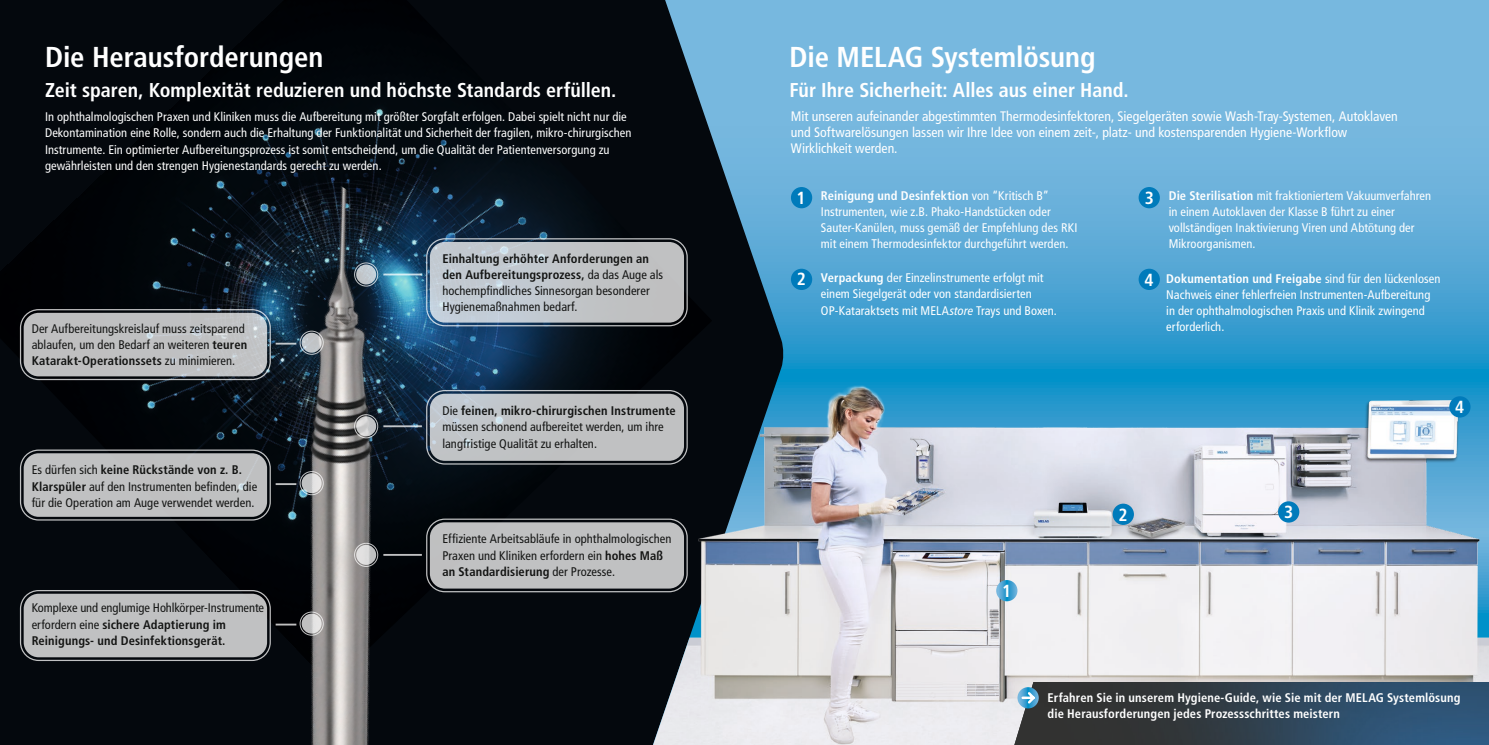
<style>
.page{position:relative;width:1489px;height:745px;background:#fff}
.page>*{position:absolute;margin:0;border:0;box-sizing:border-box;transform-origin:0 0}
.t1{font:700 condensed 28.75px "Frutiger LT Pro";letter-spacing:-.005em;color:#fff}
.t2{font:700 condensed 20px "Frutiger LT Pro";color:#fff}
.t3{font:700 condensed 17.5px "Frutiger LT Pro";color:#fff}
.t4{font:condensed 13.75px/16.2px "Frutiger LT Pro";color:#fff}
.t5{font:condensed 12.5px/16.2px "Frutiger LT Pro";letter-spacing:.005em;color:#fff}
.t6{font:condensed 12.5px/16.2px "Frutiger LT Pro";letter-spacing:.005em;color:#131413}
.t7{font:700 condensed 12.5px/16.2px "Frutiger LT Pro";letter-spacing:.01em;color:#fff}
.s1{font-weight:700}
.s2{font-style:italic}
</style>
<div class="page">
<img style="left:0;top:0;width:653px;height:684px">
<svg style="left:653px;top:0;width:835px;height:270px;background:#68a8ce"></svg>
<img style="left:653px;top:270px;width:835px;height:474px">
<svg style="left:996px;top:579px;width:21px;height:22px"></svg>
<div style="left:791px;top:187px;width:21px;height:21px;background:#007bbb;border-radius:50%"></div>
<div style="left:1112px;top:503px;width:21px;height:21px;background:#007bbb;border-radius:50%"></div>
<div style="left:791px;top:268px;width:21px;height:22px;background:#007bbb;border-radius:50%"></div>
<div style="left:1449px;top:396px;width:21px;height:21px;background:#007bbb;border-radius:50%"></div>
<div style="left:1138px;top:268px;width:21px;height:22px;background:#007bbb;border-radius:50%"></div>
<div style="left:1277px;top:501px;width:22px;height:21px;background:#007bbb;border-radius:50%"></div>
<div style="left:1138px;top:187px;width:21px;height:21px;background:#007bbb;border-radius:50%"></div>
<img style="left:55px;top:275px;width:550px;height:469px">
<img style="left:241px;top:162px;width:166px;height:163px">
<div style="left:24px;top:453px;width:243px;height:63px;background:#bfc0c1;border-radius:15px"></div>
<div style="left:20px;top:449px;width:251px;height:71px;border:1px solid #fff;border-radius:18px"></div>
<div style="left:26px;top:455px;width:238px;height:59px;border:1px solid #fff;border-radius:12px"></div>
<div style="left:24px;top:593px;width:243px;height:63px;background:#c0c1c2;border-radius:15px"></div>
<div style="left:20px;top:589px;width:251px;height:71px;border:1px solid #fff;border-radius:18px"></div>
<div style="left:26px;top:596px;width:238px;height:58px;border:1px solid #fff;border-radius:12px"></div>
<div style="left:24px;top:312px;width:243px;height:64px;background:#bfc0c1;border-radius:15px"></div>
<div style="left:20px;top:309px;width:251px;height:71px;border:1px solid #fff;border-radius:18px"></div>
<div style="left:26px;top:315px;width:238px;height:58px;border:1px solid #fff;border-radius:12px"></div>
<div style="left:430px;top:393px;width:254px;height:67px;background:#c0c1c3;border-radius:15px"></div>
<div style="left:426px;top:390px;width:261px;height:74px;border:1px solid #fff;border-radius:18px"></div>
<div style="left:432px;top:396px;width:249px;height:62px;border:1px solid #fff;border-radius:12px"></div>
<div style="left:430px;top:522px;width:254px;height:66px;background:#c0c1c2;border-radius:15px"></div>
<div style="left:426px;top:518px;width:261px;height:74px;border:1px solid #fff;border-radius:18px"></div>
<div style="left:432px;top:524px;width:249px;height:61px;border:1px solid #fff;border-radius:12px"></div>
<div style="left:430px;top:242px;width:254px;height:80px;background:linear-gradient(to right,#c4ced9,#bebebd);border-radius:15px"></div>
<div style="left:426px;top:238px;width:261px;height:88px;border:1px solid #fff;border-radius:18px"></div>
<div style="left:432px;top:244px;width:249px;height:76px;border:1px solid #fff;border-radius:12px"></div>
<svg style="left:301px;top:473px;width:21px;height:20px"></svg>
<div style="left:300px;top:471px;width:23px;height:23px;border:1px solid #fff;border-radius:50%"></div>
<div style="left:303px;top:474px;width:17px;height:17px;border:1px solid #fff;border-radius:50%"></div>
<svg style="left:301px;top:613px;width:21px;height:20px"></svg>
<div style="left:300px;top:611px;width:23px;height:24px;border:1px solid #fff;border-radius:50%"></div>
<div style="left:303px;top:614px;width:17px;height:18px;border:1px solid #fff;border-radius:50%"></div>
<svg style="left:301px;top:332px;width:21px;height:20px"></svg>
<div style="left:300px;top:330px;width:23px;height:24px;border:1px solid #fff;border-radius:50%"></div>
<div style="left:303px;top:334px;width:17px;height:17px;border:1px solid #fff;border-radius:50%"></div>
<svg style="left:356px;top:416px;width:20px;height:20px"></svg>
<div style="left:354px;top:414px;width:24px;height:24px;border:1px solid #fff;border-radius:50%"></div>
<div style="left:357px;top:417px;width:18px;height:18px;border:1px solid #fff;border-radius:50%"></div>
<svg style="left:356px;top:544px;width:20px;height:20px"></svg>
<div style="left:354px;top:542px;width:24px;height:24px;border:1px solid #fff;border-radius:50%"></div>
<div style="left:357px;top:545px;width:18px;height:18px;border:1px solid #fff;border-radius:50%"></div>
<svg style="left:356px;top:264px;width:20px;height:20px"></svg>
<div style="left:354px;top:262px;width:24px;height:24px;border:1px solid #fff;border-radius:50%"></div>
<div style="left:357px;top:265px;width:18px;height:18px;border:1px solid #fff;border-radius:50%"></div>
<hr style="left:383px;top:425px;width:39px;height:2px;background:#fff">
<hr style="left:383px;top:553px;width:39px;height:2px;background:#fff">
<hr style="left:383px;top:273px;width:39px;height:2px;background:#fff">
<svg style="left:275px;top:483px;width:21px;height:1px"></svg>
<hr style="left:275px;top:623px;width:21px;height:2px;background:#fff">
<hr style="left:275px;top:342px;width:21px;height:2px;background:#fff">
<svg style="left:1014px;top:681px;width:474px;height:63px;background:#354857"></svg>
<p class="t1" style="left:45px;top:40px;width:280px">Die Herausforderungen</p>
<p class="t5" style="left:45px;top:109px;width:588px">In ophthalmologischen Praxen und Kliniken muss die Aufbereitung mit größter Sorgfalt erfolgen. Dabei spielt nicht nur die Dekontamination eine Rolle, sondern auch die Erhaltung der Funktionalität und Sicherheit der fragilen, mikro-chirurgischen Instrumente. Ein optimierter Aufbereitungsprozess ist somit entscheidend, um die Qualität der Patientenversorgung zu gewährleisten und den strengen Hygienestandards gerecht zu werden.</p>
<p class="t2" style="left:45px;top:78px;width:573px">Zeit sparen, Komplexität reduzieren und höchste Standards erfüllen.</p>
<p class="t6" style="left:32px;top:320px;width:217px">Der Aufbereitungskreislauf muss zeitsparend ablaufen, um den Bedarf an weiteren <span class="s1">teuren<br>Katarakt-Operationssets</span> zu minimieren.</p>
<p class="t6" style="left:32px;top:462px;width:227px">Es dürfen sich <span class="s1">keine Rückstände von z. B.<br>Klarspüler</span> auf den Instrumenten befinden, die für die Operation am Auge verwendet werden.</p>
<p class="t6" style="left:32px;top:599px;width:234px">Komplexe und englumige Hohlkörper-Instrumente erfordern eine <span class="s1">sichere Adaptierung im<br>Reinigungs- und Desinfektionsgerät.</span></p>
<p class="t6" style="left:442px;top:250px;width:222px"><span class="s1">Einhaltung erhöhter Anforderungen an den Aufbereitungsprozess,</span> da das Auge als hochempfindliches Sinnesorgan besonderer Hygienemaßnahmen bedarf.</p>
<p class="t6" style="left:442px;top:402px;width:235px">Die <span class="s1">feinen, mikro-chirurgischen Instrumente </span>müssen schonend aufbereitet werden, um ihre langfristige Qualität zu erhalten.</p>
<p class="t6" style="left:442px;top:530px;width:230px">Effiziente Arbeitsabläufe in ophthalmologischen<br>Praxen und Kliniken erfordern ein <span class="s1">hohes Maß an Standardisierung</span> der Prozesse.</p>
<p class="t1" style="left:789px;top:40px;width:307px">Die MELAG Systemlösung</p>
<p class="t2" style="left:789px;top:78px;width:341px">Für Ihre Sicherheit: Alles aus einer Hand.</p>
<p class="t4" style="left:791px;top:108px;width:608px">Mit unseren aufeinander abgestimmten Thermodesinfektoren, Siegelgeräten sowie Wash-Tray-Systemen, Autoklaven und Softwarelösungen lassen wir Ihre Idee von einem zeit-, platz- und kostensparenden Hygiene-Workflow<br>Wirklichkeit werden.</p>
<p class="t5" style="left:820px;top:187px;width:258px"><span class="s1">Reinigung und Desinfektion</span> von “Kritisch B” Instrumenten, wie z.B. Phako-Handstücken oder Sauter-Kanülen, muss gemäß der Empfehlung des RKI mit einem Thermodesinfektor durchgeführt werden.</p>
<p class="t5" style="left:1168px;top:187px;width:264px"><span class="s1">Die Sterilisation</span> mit fraktioniertem Vakuumverfahren in einem Autoklaven der Klasse B führt zu einer vollständigen Inaktivierung Viren und Abtötung der Mikroorganismen.</p>
<p class="t5" style="left:820px;top:269px;width:237px"><span class="s1">Verpackung</span> der Einzelinstrumente erfolgt mit einem Siegelgerät oder von standardisierten<br>OP-Kataraktsets mit MELA<span class="s2">store</span> Trays und Boxen.</p>
<p class="t5" style="left:1166px;top:270px;width:276px"><span class="s1">Dokumentation und Freigabe</span> sind für den lückenlosen Nachweis einer fehlerfreien Instrumenten-Aufbereitung in der ophthalmologischen Praxis und Klinik zwingend erforderlich.</p>
<p class="t3" style="left:1144px;top:187px;width:11px">3</p>
<p class="t3" style="left:796px;top:187px;width:11px">1</p>
<p class="t3" style="left:796px;top:268px;width:11px">2</p>
<p class="t3" style="left:1144px;top:269px;width:11px">4</p>
<p class="t3" style="left:1454px;top:396px;width:11px">4</p>
<p class="t3" style="left:1002px;top:580px;width:11px">1</p>
<p class="t3" style="left:1118px;top:504px;width:11px">2</p>
<p class="t3" style="left:1283px;top:501px;width:11px">3</p>
<p class="t7" style="left:1047px;top:688px;width:414px">Erfahren Sie in unserem Hygiene-Guide, wie Sie mit der MELAG Systemlösung die Herausforderungen jedes Prozessschrittes meistern</p>
</div>
